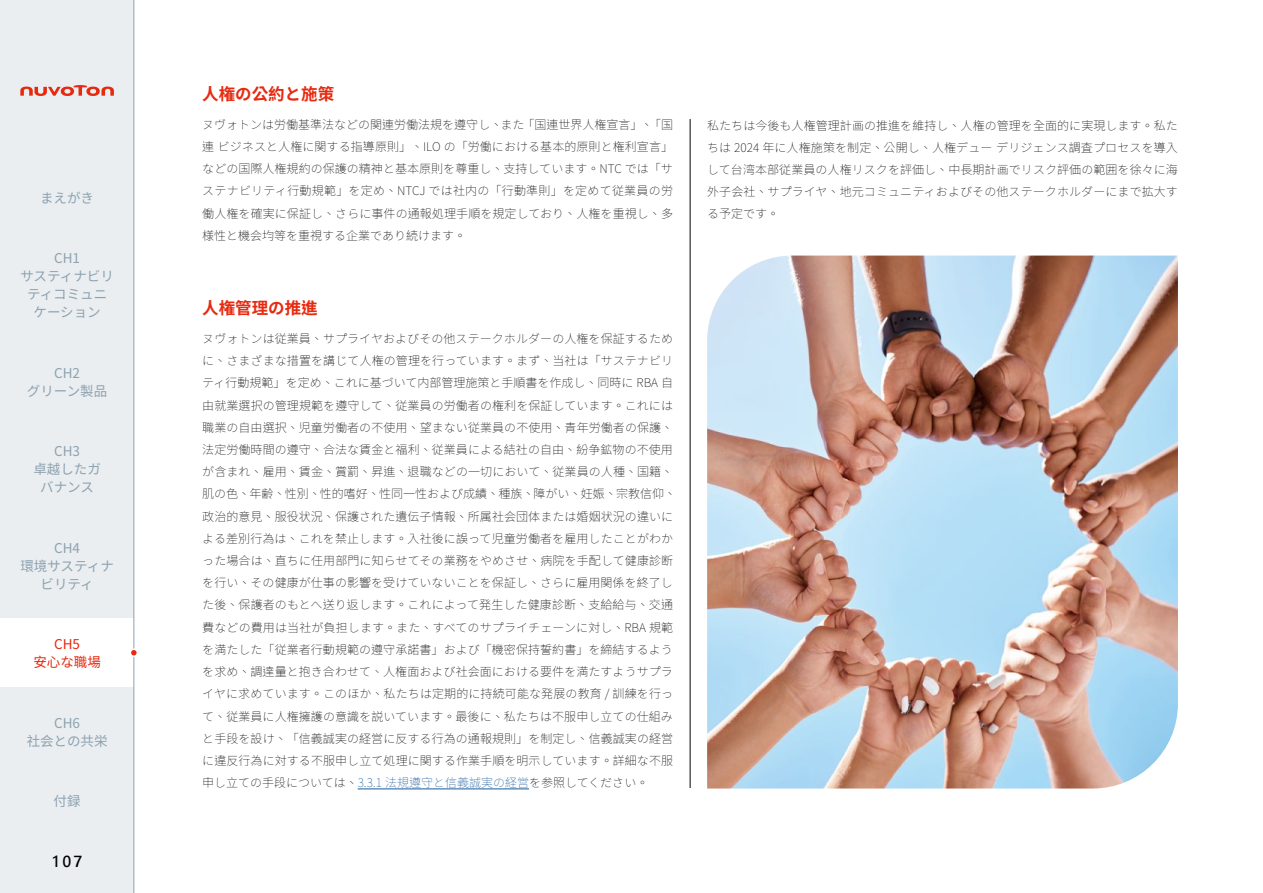
<style>
.page{position:relative;width:1263px;height:893px;background:#fff}
.page>*{position:absolute;margin:0;border:0;box-sizing:border-box;transform-origin:0 0}
.中標{font:700 16.5px "Noto Sans CJ Ktc";color:#e7290f}
.t1{font:15px "Microsoft Jheng Hei UI Bold";color:#000}
.t2{font:13.5px/18px "Noto Sans CJ Ktc";color:#8da2b0;text-align:center}
.t3{font:13.5px/18px "Noto Sans CJ Ktc";color:#e7290f;text-align:center}
.內文{font:100 12px/22.2px "Noto Sans CJ Ktc";letter-spacing:.005em;color:#000;text-align:justify}
.s1{color:#15599f}
</style>
<div class="page">
<img style="left:707px;top:256px;width:471px;height:532px">
<hr style="left:358px;top:789px;width:171px;height:1px;background:#15599f">
<hr style="left:690px;top:119px;width:1px;height:669px;background:#000">
<svg style="left:0;top:0;width:134px;height:893px;background:#ebeef1"></svg>
<div style="left:130px;top:649px;width:7px;height:7px;background:#e7290f;border-radius:50%"></div>
<div style="left:130px;top:648px;width:8px;height:9px;border:2px solid #fff;border-radius:50%"></div>
<svg style="left:20px;top:85px;width:94px;height:11px"></svg>
<p class="t2" style="left:40px;top:189px;width:56px">まえがき</p>
<p class="t2" style="left:20px;top:249px;width:95px">CH1<br>サスティナビリティコミュニケーション</p>
<p class="t2" style="left:27px;top:364px;width:82px">CH2<br>グリーン製品</p>
<p class="t2" style="left:33px;top:443px;width:69px">CH3<br>卓越したガバナンス</p>
<p class="t2" style="left:20px;top:539px;width:95px">CH4<br>環境サスティナビリティ</p>
<p class="t3" style="left:33px;top:636px;width:69px">CH5<br>安心な職場</p>
<p class="t2" style="left:27px;top:714px;width:82px">CH6<br>社会との共栄</p>
<p class="t2" style="left:54px;top:793px;width:28px">付録</p>
<p class="t1" style="left:51px;top:852px;width:33px">107</p>
<p class="中標" style="left:202px;top:84px;width:133px">人権の公約と施策</p>
<p class="內文" style="left:202px;top:114px;width:472px">ヌヴォトンは労働基準法などの関連労働法規を遵守し、また「国連世界人権宣言」、「国連 ビジネスと人権に関する指導原則」、ILO の「労働における基本的原則と権利宣言」などの国際人権規約の保護の精神と基本原則を尊重し、支持しています。NTC では「サステナビリティ行動規範」を定め、NTCJ では社内の「行動準則」を定めて従業員の労働人権を確実に保証し、さらに事件の通報処理手順を規定しており、人権を重視し、多様性と機会均等を重視する企業であり続けます。</p>
<p class="中標" style="left:202px;top:298px;width:117px">人権管理の推進</p>
<p class="內文" style="left:202px;top:328px;width:475px;text-align:left">ヌヴォトンは従業員、サプライヤおよびその他ステークホルダーの人権を保証するために、さまざまな措置を講じて人権の管理を行っています。まず、当社は「サステナビリティ行動規範」を定め、これに基づいて内部管理施策と手順書を作成し、同時に RBA 自由就業選択の管理規範を遵守して、従業員の労働者の権利を保証しています。これには職業の自由選択、児童労働者の不使用、望まない従業員の不使用、青年労働者の保護、法定労働時間の遵守、合法な賃金と福利、従業員による結社の自由、紛争鉱物の不使用が含まれ、雇用、賃金、賞罰、昇進、退職などの一切において、従業員の人種、国籍、肌の色、年齢、性別、性的嗜好、性同一性および成績、種族、障がい、妊娠、宗教信仰、政治的意見、服役状況、保護された遺伝子情報、所属社会団体または婚姻状況の違いによる差別行為は、これを禁止します。入社後に誤って児童労働者を雇用したことがわかった場合は、直ちに任用部門に知らせてその業務をやめさせ、病院を手配して健康診断を行い、その健康が仕事の影響を受けていないことを保証し、さらに雇用関係を終了した後、保護者のもとへ送り返します。これによって発生した健康診断、支給給与、交通費などの費用は当社が負担します。また、すべてのサプライチェーンに対し、RBA 規範を満たした「従業者行動規範の遵守承諾書」および「機密保持誓約書」を締結するようを求め、調達量と抱き合わせて、人権面および社会面における要件を満たすようサプライヤに求めています。このほか、私たちは定期的に持続可能な発展の教育 / 訓練を行って、従業員に人権擁護の意識を説いています。最後に、私たちは不服申し立ての仕組みと手段を設け、「信義誠実の経営に反する行為の通報規則」を制定し、信義誠実の経営に違反行為に対する不服申し立て処理に関する作業手順を明示しています。詳細な不服申し立ての手段については、<span class="s1">3.3.1 法規遵守と信義誠実の経営</span>を参照してください。</p>
<p class="內文" style="left:707px;top:114px;width:472px">私たちは今後も人権管理計画の推進を維持し、人権の管理を全面的に実現します。私たちは 2024 年に人権施策を制定、公開し、人権デュー デリジェンス調査プロセスを導入して台湾本部従業員の人権リスクを評価し、中長期計画でリスク評価の範囲を徐々に海外子会社、サプライヤ、地元コミュニティおよびその他ステークホルダーにまで拡大する予定です。</p>
</div>
